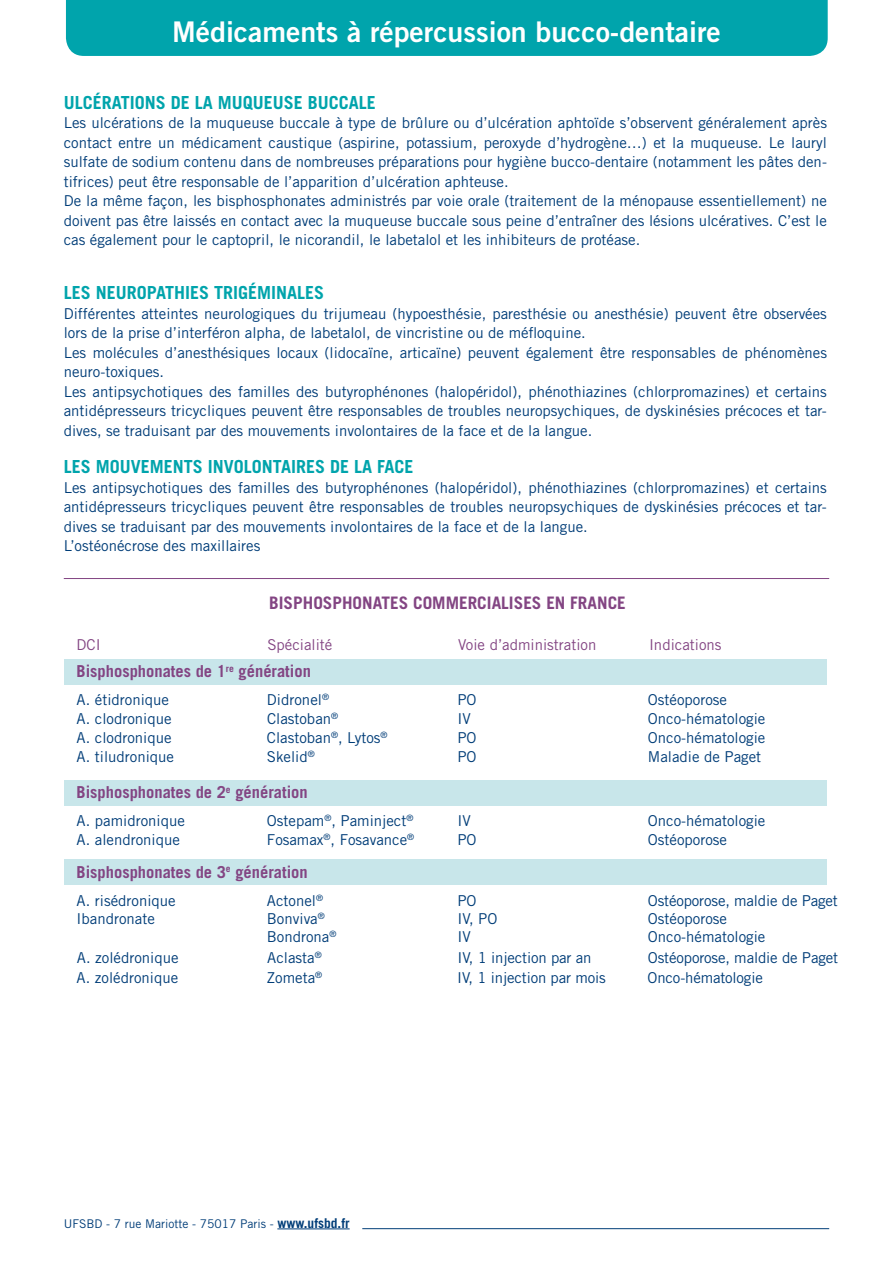
<style>
.page{position:relative;width:893px;height:1263px;background:#fff}
.page>*{position:absolute;margin:0;border:0;box-sizing:border-box;transform-origin:0 0}
.t1{font:28.5px "Trade Gothic LT Std Bd 2";color:#fff}
.t2{font:700 18px "Trade Gothic LT Std";color:#00a4ac}
.t3{font:700 17.25px "Trade Gothic LT Std";color:#834583}
.t4{font:700 16.5px "Trade Gothic LT Std";color:#834583}
.t5{font:15px/19.5px "Trade Gothic LT Std";color:#003d78}
.t6{font:15px "Trade Gothic LT Std";color:#834583}
.t7{font:12px "Trade Gothic LT Std";color:#003d78}
.s1{font-weight:700;font-size:13.5px}
</style>
<div class="page">
<hr style="left:362px;top:1228px;width:467px;height:1px;background:#003d78">
<hr style="left:277px;top:1228px;width:73px;height:1px;background:#003d78">
<div style="left:66px;top:0;width:762px;height:56px;background:#00a4ac"></div>
<div style="left:65px;top:659px;width:762px;height:25px;background:#c8e6ea"></div>
<hr style="left:64px;top:578px;width:765px;height:1px;background:#834583">
<div style="left:65px;top:780px;width:762px;height:25px;background:#c8e6ea"></div>
<div style="left:65px;top:859px;width:762px;height:26px;background:#c8e6ea"></div>
<h1 class="t1" style="left:172px;top:14px;width:550px">Médicaments à répercussion bucco-dentaire</h1>
<p class="t2" style="left:64px;top:91px;width:314px">ULCÉRATIONS DE LA MUQUEUSE BUCCALE</p>
<p class="t5" style="left:64px;top:113px;width:765px">Les ulcérations de la muqueuse buccale à type de brûlure ou d’ulcération aphtoïde s’observent généralement après contact entre un médicament caustique (aspirine, potassium, peroxyde d’hydrogène…) et la muqueuse. Le lauryl sulfate de sodium contenu dans de nombreuses préparations pour hygiène bucco-dentaire (notamment les pâtes den&shy;tifrices) peut être responsable de l’apparition d’ulcération aphteuse.<br>De la même façon, les bisphosphonates administrés par voie orale (traitement de la ménopause essentiellement) ne doivent pas être laissés en contact avec la muqueuse buccale sous peine d’entraîner des lésions ulcératives. C’est le cas également pour le captopril, le nicorandil, le labetalol et les inhibiteurs de protéase.</p>
<p class="t2" style="left:64px;top:282px;width:262px">LES NEUROPATHIES TRIGÉMINALES</p>
<p class="t5" style="left:64px;top:303px;width:765px">Différentes atteintes neurologiques du trijumeau (hypoesthésie, paresthésie ou anesthésie) peuvent être observées lors de la prise d’interféron alpha, de labetalol, de vincristine ou de méfloquine.<br>Les molécules d’anesthésiques locaux (lidocaïne, articaïne) peuvent également être responsables de phénomènes neuro-toxiques.<br>Les antipsychotiques des familles des butyrophénones (halopéridol), phénothiazines (chlorpromazines) et certains antidépresseurs tricycliques peuvent être responsables de troubles neuropsychiques, de dyskinésies précoces et tar&shy;dives, se traduisant par des mouvements involontaires de la face et de la langue.</p>
<p class="t2" style="left:64px;top:456px;width:351px">LES MOUVEMENTS INVOLONTAIRES DE LA FACE</p>
<p class="t5" style="left:64px;top:477px;width:765px">Les antipsychotiques des familles des butyrophénones (halopéridol), phénothiazines (chlorpromazines) et certains antidépresseurs tricycliques peuvent être responsables de troubles neuropsychiques de dyskinésies précoces et tar&shy;dives se traduisant par des mouvements involontaires de la face et de la langue.<br>L’ostéonécrose des maxillaires</p>
<p class="t3" style="left:269px;top:592px;width:358px">BISPHOSPHONATES COMMERCIALISES EN FRANCE</p>
<p class="t6" style="left:77px;top:635px;width:26px">DCI</p>
<p class="t6" style="left:267px;top:635px;width:67px">Spécialité</p>
<p class="t6" style="left:458px;top:635px;width:140px">Voie d’administration</p>
<p class="t6" style="left:649px;top:635px;width:74px">Indications</p>
<p class="t4" style="left:77px;top:661px;width:236px">Bisphosphonates de 1<sup>re</sup> génération</p>
<p class="t5" style="left:77px;top:690px;width:94px">A. étidronique</p>
<p class="t5" style="left:267px;top:690px;width:64px">Didronel<sup>®</sup></p>
<p class="t5" style="left:457px;top:690px;width:21px">PO</p>
<p class="t5" style="left:648px;top:690px;width:81px">Ostéoporose</p>
<p class="t5" style="left:77px;top:709px;width:97px">A. clodronique</p>
<p class="t5" style="left:267px;top:709px;width:73px">Clastoban<sup>®</sup></p>
<p class="t5" style="left:457px;top:709px;width:15px">IV</p>
<p class="t5" style="left:648px;top:709px;width:119px">Onco-hématologie</p>
<p class="t5" style="left:77px;top:728px;width:97px">A. clodronique</p>
<p class="t5" style="left:267px;top:728px;width:122px">Clastoban<sup>®</sup>, Lytos<sup>®</sup></p>
<p class="t5" style="left:457px;top:728px;width:21px">PO</p>
<p class="t5" style="left:648px;top:728px;width:119px">Onco-hématologie</p>
<p class="t5" style="left:77px;top:747px;width:99px">A. tiludronique</p>
<p class="t5" style="left:267px;top:747px;width:49px">Skelid<sup>®</sup></p>
<p class="t5" style="left:457px;top:747px;width:21px">PO</p>
<p class="t5" style="left:648px;top:747px;width:115px">Maladie de Paget</p>
<p class="t4" style="left:77px;top:782px;width:233px">Bisphosphonates de 2<sup>e</sup> génération</p>
<p class="t5" style="left:77px;top:811px;width:110px">A. pamidronique</p>
<p class="t5" style="left:267px;top:811px;width:148px">Ostepam<sup>®</sup>, Paminject<sup>®</sup></p>
<p class="t5" style="left:457px;top:811px;width:15px">IV</p>
<p class="t5" style="left:648px;top:811px;width:119px">Onco-hématologie</p>
<p class="t5" style="left:77px;top:830px;width:105px">A. alendronique</p>
<p class="t5" style="left:267px;top:830px;width:149px">Fosamax<sup>®</sup>, Fosavance<sup>®</sup></p>
<p class="t5" style="left:457px;top:830px;width:21px">PO</p>
<p class="t5" style="left:648px;top:830px;width:81px">Ostéoporose</p>
<p class="t4" style="left:77px;top:861px;width:233px">Bisphosphonates de 3<sup>e</sup> génération</p>
<p class="t5" style="left:77px;top:890px;width:101px">A. risédronique</p>
<p class="t5" style="left:267px;top:890px;width:58px">Actonel<sup>®</sup></p>
<p class="t5" style="left:457px;top:890px;width:21px">PO</p>
<p class="t5" style="left:648px;top:890px;width:192px">Ostéoporose, maldie de Paget</p>
<p class="t5" style="left:77px;top:909px;width:80px">Ibandronate</p>
<p class="t5" style="left:267px;top:909px;width:59px">Bonviva<sup>®</sup></p>
<p class="t5" style="left:457px;top:909px;width:41px">IV, PO</p>
<p class="t5" style="left:648px;top:909px;width:81px">Ostéoporose</p>
<p class="t5" style="left:267px;top:927px;width:71px">Bondrona<sup>®</sup></p>
<p class="t5" style="left:457px;top:927px;width:15px">IV</p>
<p class="t5" style="left:648px;top:927px;width:119px">Onco-hématologie</p>
<p class="t5" style="left:77px;top:948px;width:103px">A. zolédronique</p>
<p class="t5" style="left:267px;top:948px;width:56px">Aclasta<sup>®</sup></p>
<p class="t5" style="left:458px;top:948px;width:135px">IV, 1 injection par an</p>
<p class="t5" style="left:648px;top:948px;width:192px">Ostéoporose, maldie de Paget</p>
<p class="t5" style="left:77px;top:967px;width:103px">A. zolédronique</p>
<p class="t5" style="left:267px;top:967px;width:57px">Zometa<sup>®</sup></p>
<p class="t5" style="left:457px;top:967px;width:150px">IV, 1 injection par mois</p>
<p class="t5" style="left:648px;top:967px;width:117px">Onco-hématologie</p>
<p class="t7" style="left:64px;top:1216px;width:287px">UFSBD - 7 rue Mariotte - 75017 Paris - <span class="s1">www.ufsbd.fr</span></p>
</div>
